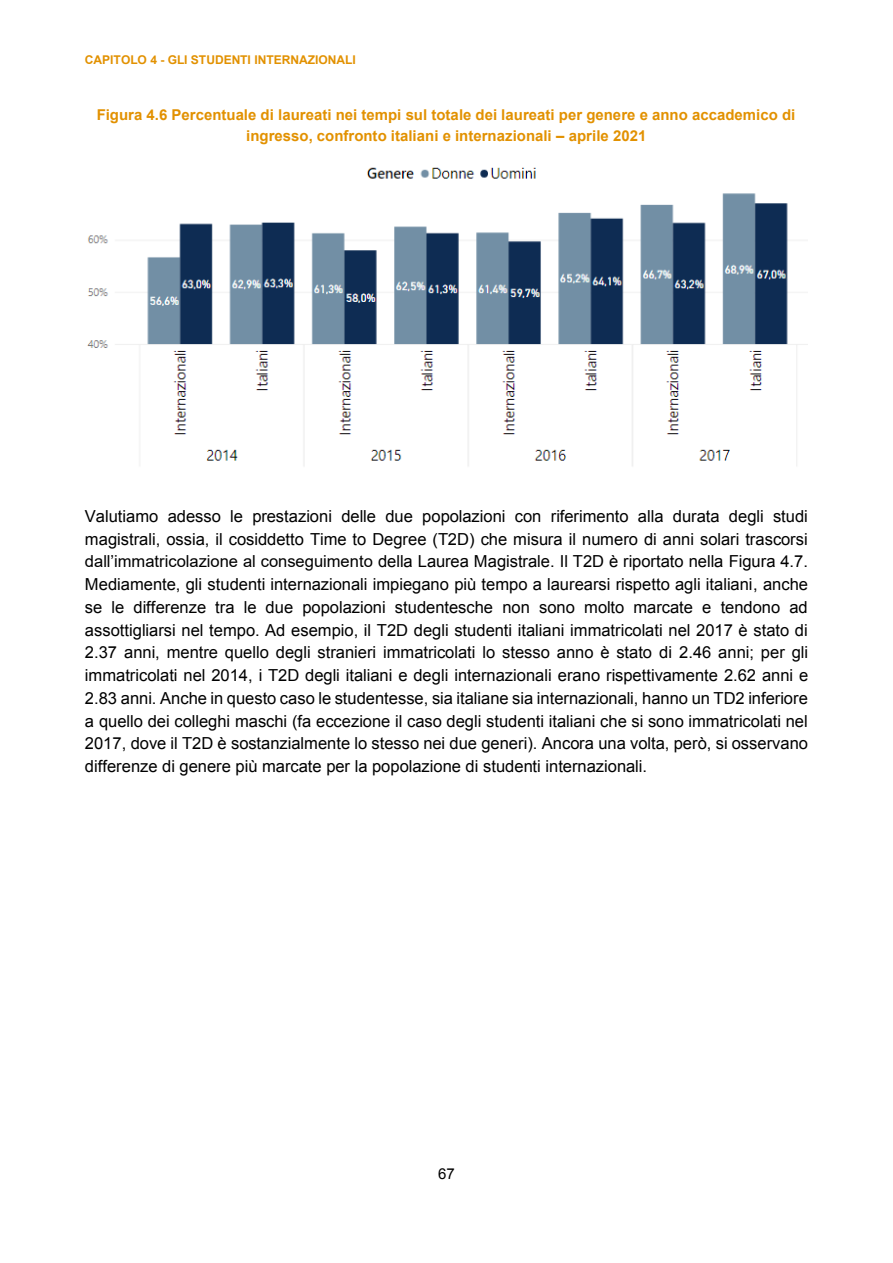
<style>
.page{position:relative;width:893px;height:1263px;background:#fff}
.page>*{position:absolute;margin:0;border:0;box-sizing:border-box;transform-origin:0 0}
.t1{font:16.5px/22.8px "Arial";color:#000;text-align:justify}
.t2{font:700 15px/20.7px "Arial";color:#e29100;text-align:center}
.t3{font:15px "Arial";color:#000}
.t4{font:13.5px "Arial";color:#000}
.t5{font:700 12px "Arial";letter-spacing:-.005em;color:#e29100}
</style>
<div class="page">
<img style="left:87px;top:167px;width:721px;height:299px">
<p class="t5" style="left:85px;top:52px;width:272px">CAPITOLO 4 - GLI STUDENTI INTERNAZIONALI</p>
<p class="t2" style="left:97px;top:105px;width:700px">Figura 4.6 Percentuale di laureati nei tempi sul totale dei laureati per genere e anno accademico di ingresso, confronto italiani e internazionali – aprile 2021</p>
<p class="t1" style="left:85px;top:505px;width:725px">Valutiamo adesso le prestazioni delle due popolazioni con riferimento alla durata degli studi magistrali, ossia, il cosiddetto Time to Degree (T2D) che misura il numero di anni solari trascorsi dall’immatricolazione al conseguimento della Laurea Magistrale. Il T2D è riportato nella Figura 4.7.<br>Mediamente, gli studenti internazionali impiegano più tempo a laurearsi rispetto agli italiani, anche se le differenze tra le due popolazioni studentesche non sono molto marcate e tendono ad assottigliarsi nel tempo. Ad esempio, il T2D degli studenti italiani immatricolati nel 2017 è stato di 2.37 anni, mentre quello degli stranieri immatricolati lo stesso anno è stato di 2.46 anni; per gli immatricolati nel 2014, i T2D degli italiani e degli internazionali erano rispettivamente 2.62 anni e 2.83 anni. Anche in questo caso le studentesse, sia italiane sia internazionali, hanno un TD2 inferiore a quello dei colleghi maschi (fa eccezione il caso degli studenti italiani che si sono immatricolati nel 2017, dove il T2D è sostanzialmente lo stesso nei due generi). Ancora una volta, però, si osservano differenze di genere più marcate per la popolazione di studenti internazionali.</p>
<p class="t3" style="left:438px;top:1164px;width:18px">67</p>
<p class="t4" style="left:439px;top:1165px;width:17px">63</p>
</div>
